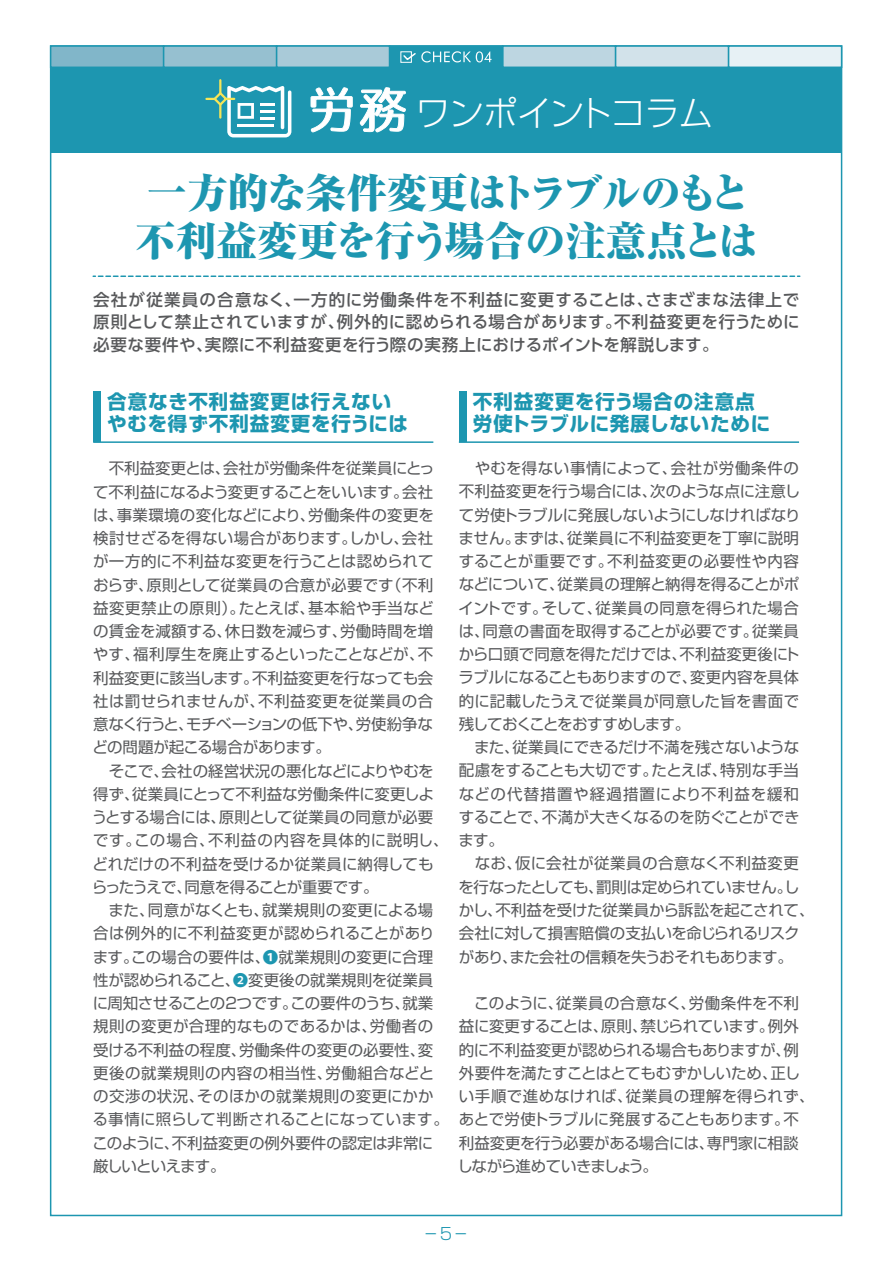
<style>
.page{position:relative;width:893px;height:1263px;background:#fff}
.page>*{position:absolute;margin:0;border:0;box-sizing:border-box;transform-origin:0 0}
.t1{font:800 expanded 40.5px/48px "Ryumin Pro";letter-spacing:-.025em;color:#1d96b0}
.t2{font:300 34.05px "Shin Go Pro";letter-spacing:-.02em;color:#fff}
.t3{font:700 19.5px/22.5px "Shin Go Pro";letter-spacing:.05em;color:#1d96b0}
.t4{font:500 16.5px/22.4px "UD Shin Go Pr 6";letter-spacing:.025em;color:#58595b;text-align:justify}
.t5{font:300 16.5px "Shin Go Pro";color:#1d96b0;scale:.7 1}
.t6{font:15.45px/23.2px "Shin Go Pro";color:#58595b}
.s1{font-family:"Koz Go Pr 6 N";font-weight:700;color:#1d96b0}
.s2{font-family:"Koz Go Pr 6 N";color:#1d96b0}
</style>
<div class="page">
<hr style="left:93px;top:441px;width:340px;height:2px;background:#1d96b0">
<hr style="left:459px;top:441px;width:340px;height:2px;background:#1d96b0">
<svg style="left:93px;top:275px;width:707px;height:2px"></svg>
<div style="left:93px;top:391px;width:8px;height:51px;background:#1d96b0"></div>
<div style="left:459px;top:391px;width:7px;height:51px;background:#1d96b0"></div>
<div style="left:51px;top:67px;width:791px;height:85px;background:#1d96b0"></div>
<div style="left:50px;top:45px;width:114px;height:23px;background:#81b6c9;border:2px solid #1d96b0"></div>
<div style="left:163px;top:45px;width:114px;height:23px;background:#96c0d0;border:2px solid #1d96b0"></div>
<div style="left:276px;top:45px;width:114px;height:23px;background:#a9cad8;border:2px solid #1d96b0"></div>
<div style="left:502px;top:45px;width:114px;height:23px;background:#bdd6e1;border:2px solid #1d96b0"></div>
<div style="left:615px;top:45px;width:114px;height:23px;background:#d2e2ea;border:2px solid #1d96b0"></div>
<div style="left:728px;top:45px;width:114px;height:23px;background:#e7f1f5;border:2px solid #1d96b0"></div>
<div style="left:389px;top:45px;width:114px;height:23px;background:#1d96b0;border:2px solid #1d96b0"></div>
<svg style="left:206px;top:80px;width:85px;height:57px"></svg>
<div style="left:400px;top:51px;width:12px;height:12px;border:1px solid #fff"></div>
<svg style="left:402px;top:51px;width:90px;height:11px"></svg>
<svg style="left:311px;top:87px;width:42px;height:46px"></svg>
<svg style="left:360px;top:87px;width:46px;height:46px"></svg>
<h2 class="t2" style="left:416px;top:85px;width:299px">ワンポイントコラム</h2>
<h1 class="t1" style="left:136px;top:166px;width:624px">一方的な条件変更はトラブルのもと不利益変更を行う場合の注意点とは</h1>
<p class="t4" style="left:93px;top:288px;width:708px">会社が従業員の合意なく、一方的に労働条件を不利益に変更することは、さまざまな法律上で原則として禁止されていますが、例外的に認められる場合があります。不利益変更を行うために必要な要件や、実際に不利益変更を行う際の実務上におけるポイントを解説します。</p>
<p class="t3" style="left:107px;top:388px;width:302px">合意なき不利益変更は行えないやむを得ず不利益変更を行うには</p>
<p class="t3" style="left:473px;top:388px;width:299px">不利益変更を行う場合の注意点労使トラブルに発展しないために</p>
<p class="t6" style="left:92px;top:455px;width:359px">　不利益変更とは、会社が労働条件を従業員にとって不利益になるよう変更することをいいます。会社は、事業環境の変化などにより、労働条件の変更を検討せざるを得ない場合があります。しかし、会社が一方的に不利益な変更を行うことは認められておらず、原則として従業員の合意が必要です（不利益変更禁止の原則）。たとえば、基本給や手当などの賃金を減額する、休日数を減らす、労働時間を増やす、福利厚生を廃止するといったことなどが、不利益変更に該当します。不利益変更を行なっても会社は罰せられませんが、不利益変更を従業員の合意なく行うと、モチベーションの低下や、労使紛争などの問題が起こる場合があります。<br>　そこで、会社の経営状況の悪化などによりやむを得ず、従業員にとって不利益な労働条件に変更しようとする場合には、原則として従業員の同意が必要です。この場合、不利益の内容を具体的に説明し、どれだけの不利益を受けるか従業員に納得してもらったうえで、同意を得ることが重要です。<br>　また、同意がなくとも、就業規則の変更による場合は例外的に不利益変更が認められることがあります。この場合の要件は、<span class="s1">❶</span>就業規則の変更に合理性が認められること、<span class="s2">❷</span>変更後の就業規則を従業員に周知させることの２つです。この要件のうち、就業規則の変更が合理的なものであるかは、労働者の受ける不利益の程度、労働条件の変更の必要性、変更後の就業規則の内容の相当性、労働組合などとの交渉の状況、そのほかの就業規則の変更にかかる事情に照らして判断されることになっています。このように、不利益変更の例外要件の認定は非常に厳しいといえます。</p>
<p class="t6" style="left:458px;top:455px;width:358px">　やむを得ない事情によって、会社が労働条件の不利益変更を行う場合には、次のような点に注意して労使トラブルに発展しないようにしなければなりません。まずは、従業員に不利益変更を丁寧に説明することが重要です。不利益変更の必要性や内容などについて、従業員の理解と納得を得ることがポイントです。そして、従業員の同意を得られた場合は、同意の書面を取得することが必要です。従業員から口頭で同意を得ただけでは、不利益変更後にトラブルになることもありますので、変更内容を具体的に記載したうえで従業員が同意した旨を書面で残しておくことをおすすめします。<br>　また、従業員にできるだけ不満を残さないような配慮をすることも大切です。たとえば、特別な手当などの代替措置や経過措置により不利益を緩和することで、不満が大きくなるのを防ぐことができます。<br>　なお、仮に会社が従業員の合意なく不利益変更を行なったとしても、罰則は定められていません。しかし、不利益を受けた従業員から訴訟を起こされて、会社に対して損害賠償の支払いを命じられるリスクがあり、また会社の信頼を失うおそれもあります。</p>
<p class="t6" style="left:457px;top:990px;width:359px">　このように、従業員の合意なく、労働条件を不利益に変更することは、原則、禁じられています。例外的に不利益変更が認められる場合もありますが、例外要件を満たすことはとてもむずかしいため、正しい手順で進めなければ、従業員の理解を得られず、あとで労使トラブルに発展することもあります。不利益変更を行う必要がある場合には、専門家に相談しながら進めていきましょう。</p>
<p class="t5" style="left:425px;top:1220px;width:61px">ー5ー</p>
</div>
